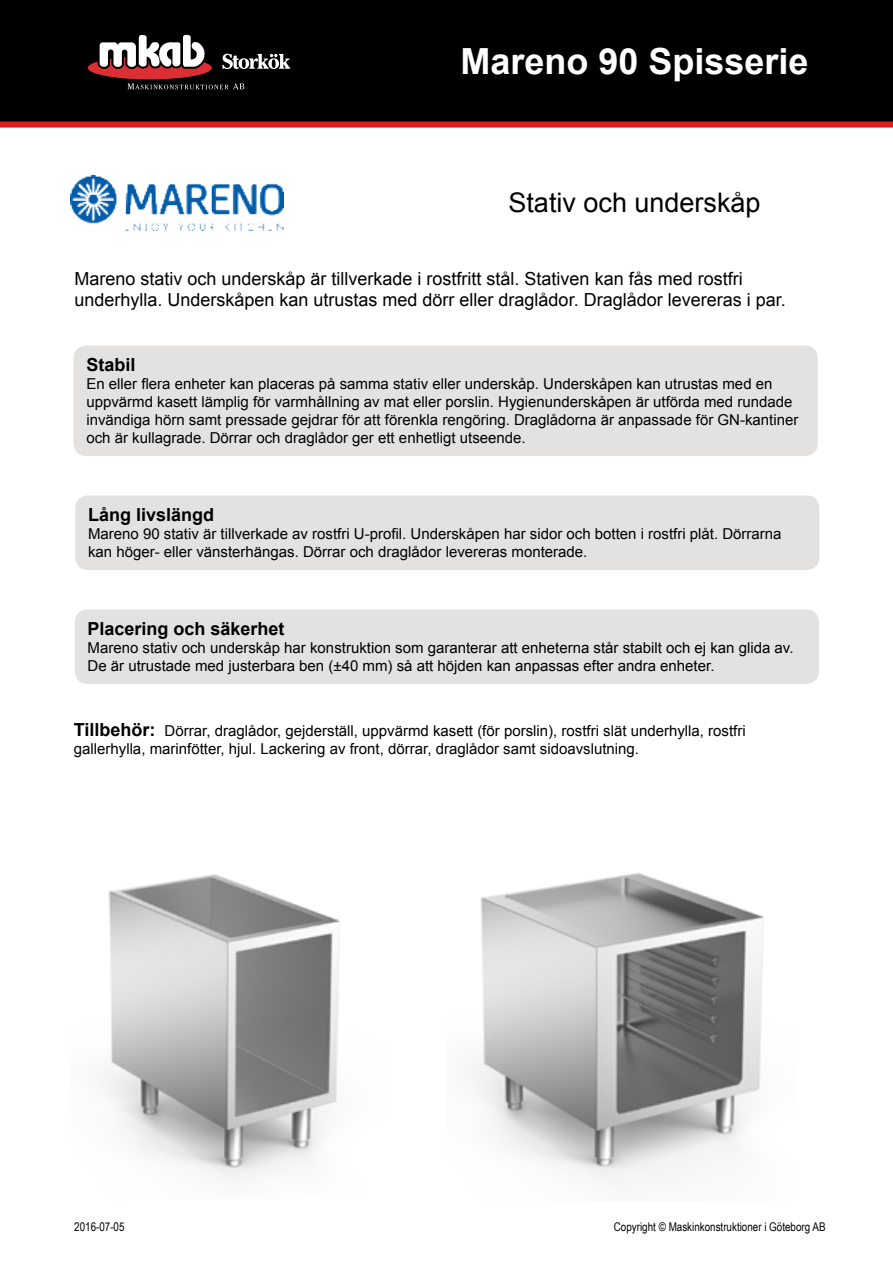
<style>
.page{position:relative;width:893px;height:1263px;background:#fff}
.page>*{position:absolute;margin:0;border:0;box-sizing:border-box;transform-origin:0 0}
.t1{font:700 36px "Arial";color:#fff}
.t2{font:27px "Arial";color:#000}
.t3{font:18px/21.6px "Arial";color:#000}
.t4{font:700 18px "Arial";color:#000}
.t5{font:15px/18px "Arial";color:#000}
.t6{font:12px "Arial Narrow";color:#000}
.s1{font-weight:700;font-size:18px}
</style>
<div class="page">
<img style="left:71px;top:176px;width:213px;height:54px">
<div style="left:0;top:0;width:893px;height:123px;background:#000"></div>
<svg style="left:128px;top:83px;width:116px;height:6px"></svg>
<svg style="left:222px;top:54px;width:68px;height:15px"></svg>
<div style="left:88px;top:56px;width:124px;height:23px;background:#dc2f34;border-radius:50%"></div>
<svg style="left:98px;top:34px;width:110px;height:35px"></svg>
<div style="left:0;top:122px;width:893px;height:6px;background:#e31b1d"></div>
<div style="left:74px;top:345px;width:744px;height:111px;background:#e4e2e1;border-radius:13px"></div>
<div style="left:75px;top:495px;width:744px;height:75px;background:#e4e2e1;border-radius:13px"></div>
<div style="left:75px;top:609px;width:744px;height:75px;background:#e4e2e1;border-radius:13px"></div>
<img style="left:104px;top:874px;width:236px;height:306px">
<img style="left:476px;top:873px;width:288px;height:306px">
<h1 class="t1" style="left:460px;top:38px;width:350px">Mareno 90 Spisserie</h1>
<h2 class="t2" style="left:508px;top:185px;width:254px">Stativ och underskåp</h2>
<p class="t3" style="left:74px;top:268px;width:713px">Mareno stativ och underskåp är tillverkade i rostfritt stål. Stativen kan fås med rostfri underhylla. Underskåpen kan utrustas med dörr eller draglådor. Draglådor levereras i par.</p>
<p class="t4" style="left:86px;top:353px;width:51px">Stabil</p>
<p class="t5" style="left:86px;top:375px;width:713px">En eller flera enheter kan placeras på samma stativ eller underskåp. Underskåpen kan utrustas med en uppvärmd kasett lämplig för varmhållning av mat eller porslin. Hygienunderskåpen är utförda med rundade invändiga hörn samt pressade gejdrar för att förenkla rengöring. Draglådorna är anpassade för GN-kantiner och är kullagrade. Dörrar och draglådor ger ett enhetligt utseende.</p>
<p class="t4" style="left:88px;top:503px;width:128px">Lång livslängd</p>
<p class="t5" style="left:88px;top:525px;width:695px">Mareno 90 stativ är tillverkade av rostfri U-profil. Underskåpen har sidor och botten i rostfri plåt. Dörrarna kan höger- eller vänsterhängas. Dörrar och draglådor levereras monterade.</p>
<p class="t4" style="left:88px;top:617px;width:199px">Placering och säkerhet</p>
<p class="t5" style="left:88px;top:639px;width:707px">Mareno stativ och underskåp har konstruktion som garanterar att enheterna står stabilt och ej kan glida av.<br>De är utrustade med justerbara ben (±40 mm) så att höjden kan anpassas efter andra enheter.</p>
<p class="t5" style="left:74px;top:722px;width:673px"><span class="s1">Tillbehör:</span> Dörrar, draglådor, gejderställ, uppvärmd kasett (för porslin), rostfri slät underhylla, rostfri gallerhylla, marinfötter, hjul. Lackering av front, dörrar, draglådor samt sidoavslutning.</p>
<p class="t6" style="left:74px;top:1218px;width:52px">2016-07-05</p>
<p class="t6" style="left:614px;top:1218px;width:213px">Copyright © Maskinkonstruktioner i Göteborg AB</p>
</div>
